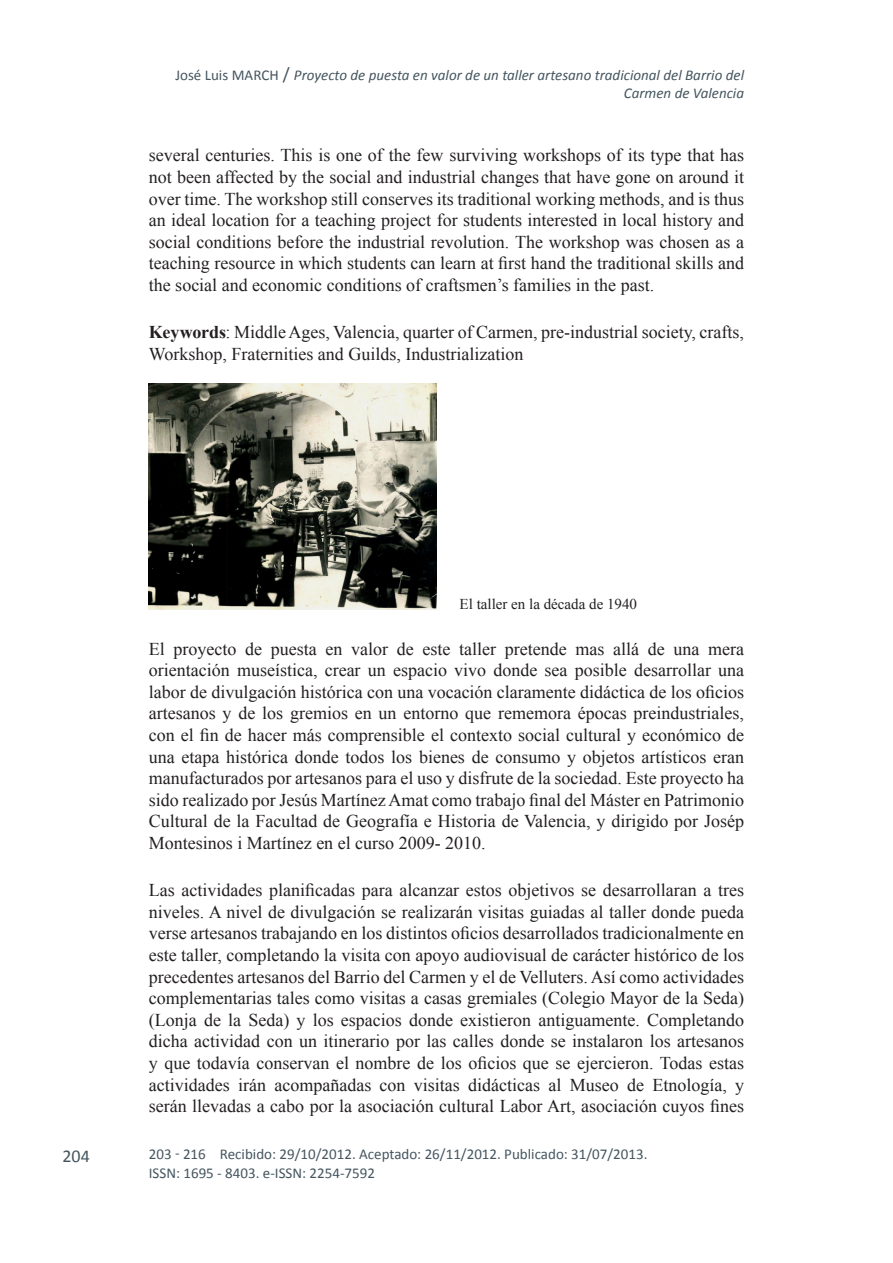
<style>
.page{position:relative;width:893px;height:1263px;background:#fff}
.page>*{position:absolute;margin:0;border:0;box-sizing:border-box;transform-origin:0 0}
.texto_normal{font:18px/21.6px "Times New Roman";color:#231f20;text-align:justify}
.t1{font:18px "Calibri";color:#45555f}
.texto_normal-2{font:15px "Calibri";color:#45555f}
.Cabacera_Izquierda{font:italic 15px/18px "Calibri";color:#45555f;text-align:right}
.Pies_foto{font:15px "Times New Roman";color:#231f20}
.Cabacera_Izquierda-2{font:15px "Calibri";color:#45555f}
.s1{font-style:normal;font-size:18px}
.s2{font-weight:700}
</style>
<div class="page">
<img style="left:149px;top:383px;width:288px;height:226px">
<p class="Cabacera_Izquierda-2" style="left:175px;top:65px;width:79px">José Luis March</p>
<p class="Cabacera_Izquierda" style="left:283px;top:65px;width:463px"><span class="s1">/</span> Proyecto de puesta en valor de un taller artesano tradicional del Barrio del<br>Carmen de Valencia</p>
<p class="texto_normal" style="left:149px;top:144px;width:597px">several centuries. This is one of the few surviving workshops of its type that has not been affected by the social and industrial changes that have gone on around it over time. The workshop still conserves its traditional working methods, and is thus an ideal location for a teaching project for students interested in local history and social conditions before the industrial revolution. The workshop was chosen as a teaching resource in which students can learn at first hand the traditional skills and the social and economic conditions of craftsmen’s families in the past.</p>
<p class="texto_normal" style="left:149px;top:321px;width:597px"><span class="s2">Keywords</span>: Middle Ages, Valencia, quarter of Carmen, pre-industrial society, crafts,<br>Workshop, Fraternities and Guilds, Industrialization</p>
<p class="t1" style="left:62px;top:1144px;width:29px">204</p>
<p class="Pies_foto" style="left:460px;top:594px;width:179px">El taller en la década de 1940</p>
<p class="texto_normal" style="left:149px;top:637px;width:597px">El proyecto de puesta en valor de este taller pretende mas allá de una mera orientación museística, crear un espacio vivo donde sea posible desarrollar una labor de divulgación histórica con una vocación claramente didáctica de los oficios artesanos y de los gremios en un entorno que rememora épocas preindustriales, con el fin de hacer más comprensible el contexto social cultural y económico de una etapa histórica donde todos los bienes de consumo y objetos artísticos eran manufacturados por artesanos para el uso y disfrute de la sociedad. Este proyecto ha sido realizado por Jesús Martínez Amat como trabajo final del Máster en Patrimonio Cultural de la Facultad de Geografía e Historia de Valencia, y dirigido por Josép Montesinos i Martínez en el curso 2009- 2010.</p>
<p class="texto_normal" style="left:149px;top:879px;width:597px">Las actividades planificadas para alcanzar estos objetivos se desarrollaran a tres niveles. A nivel de divulgación se realizarán visitas guiadas al taller donde pueda verse artesanos trabajando en los distintos oficios desarrollados tradicionalmente en este taller, completando la visita con apoyo audiovisual de carácter histórico de los precedentes artesanos del Barrio del Carmen y el de Velluters. Así como actividades complementarias tales como visitas a casas gremiales (Colegio Mayor de la Seda) (Lonja de la Seda) y los espacios donde existieron antiguamente. Completando dicha actividad con un itinerario por las calles donde se instalaron los artesanos y que todavía conservan el nombre de los oficios que se ejercieron. Todas estas actividades irán acompañadas con visitas didácticas al Museo de Etnología, y serán llevadas a cabo por la asociación cultural Labor Art, asociación cuyos fines</p>
<p class="texto_normal-2" style="left:149px;top:1145px;width:59px">203 - 216</p>
<p class="texto_normal-2" style="left:220px;top:1145px;width:429px">Recibido: 29/10/2012. Aceptado: 26/11/2012. Publicado: 31/07/2013.</p>
<p class="texto_normal-2" style="left:149px;top:1163px;width:228px">ISSN: 1695 - 8403. e-ISSN: 2254-7592</p>
</div>
